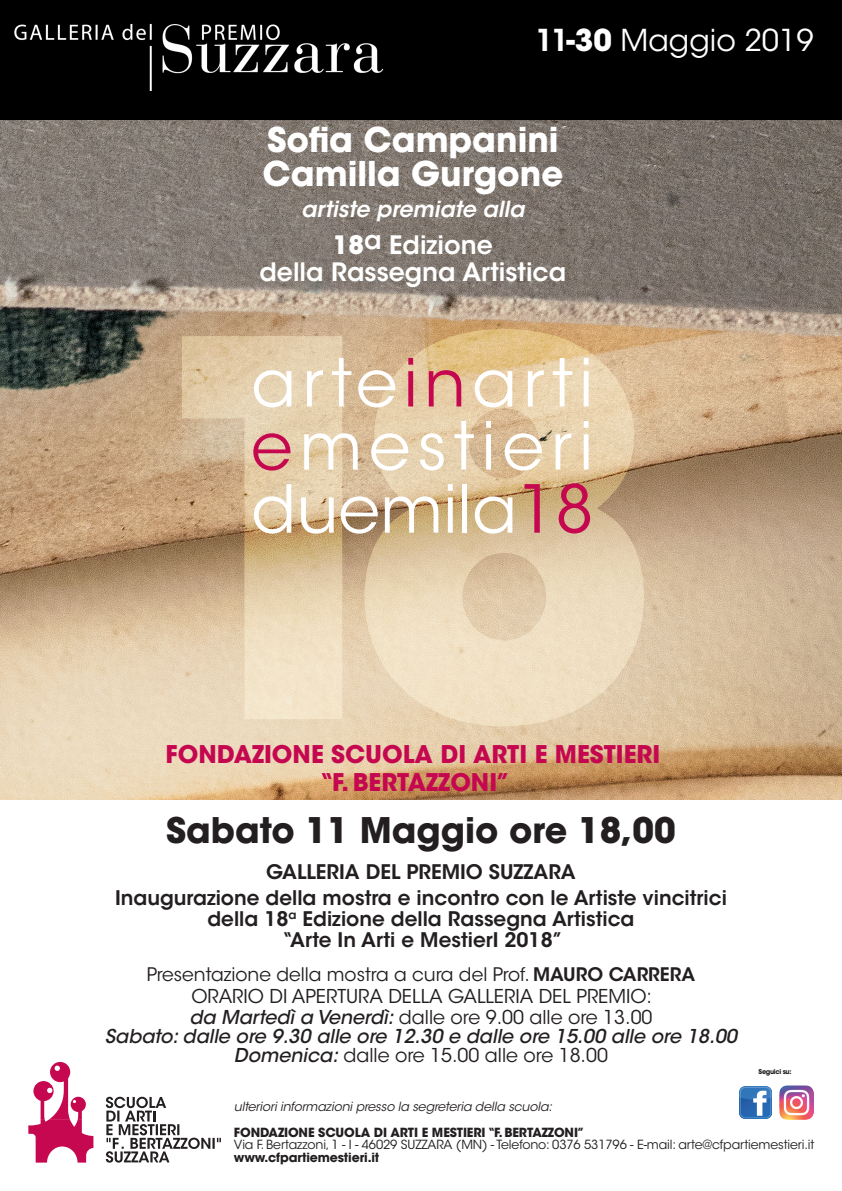
<style>
.page{position:relative;width:842px;height:1191px;background:#fff}
.page>*{position:absolute;margin:0;border:0;box-sizing:border-box;transform-origin:0 0}
.t1{font:65.6px/63.1px "ITC Avant Garde Std";letter-spacing:.095em;color:#fff;text-align:justify}
.t2{font:700 35px "ITC Avant Garde Std";color:#231f20}
.t3{font:700 34px/34px "ITC Avant Garde Std";color:#fff}
.t4{font:30px "ITC Avant Garde Std";color:#fff}
.t5{font:600 25.2px/27.4px "ITC Avant Garde Std";color:#fff;text-align:center}
.t6{font:700 24.2px/28.2px "ITC Avant Garde Std";color:#c50750;text-align:center}
.t7{font:italic 600 22px "ITC Avant Garde Std";color:#fff}
.t8{font:600 20px/26px "ITC Avant Garde Std";color:#231f20;text-align:center}
.t9{font:italic 500 19px/19px "ITC Avant Garde Std";color:#231f20;text-align:center}
.t10{font:19px/21px "ITC Avant Garde Std";color:#231f20}
.t11{font:18.6px "ITC Avant Garde Std";color:#231f20}
.t12{font:12.5px "ITC Avant Garde Std";letter-spacing:-.01em;color:#231f20}
.t13{font:700 12.5px "ITC Avant Garde Std";letter-spacing:-.01em;color:#231f20}
.t14{font:italic 12.5px "ITC Avant Garde Std";letter-spacing:-.01em;color:#231f20}
.t15{font:700 6.7px "ITC Avant Garde Std";letter-spacing:-.05em;color:#231f20}
.s1{font-weight:600}
.s2{font-weight:700}
.s3{color:#c50750}
.s4{font-weight:500;font-style:italic}
.s5{font-weight:400;font-style:normal}
</style>
<div class="page">
<img style="left:0;top:120px;width:842px;height:679px">
<svg style="left:106px;top:1096px;width:115px;height:66px"></svg>
<svg style="left:28px;top:1062px;width:65px;height:100px"></svg>
<svg style="left:182px;top:329px;width:462px;height:397px;background:#dfc7a3"></svg>
<svg style="left:738px;top:1085px;width:35px;height:34px"></svg>
<img style="left:739px;top:1086px;width:33px;height:32px">
<img style="left:779px;top:1085px;width:35px;height:34px">
<div style="left:0;top:0;width:842px;height:120px;background:#000"></div>
<img style="left:14px;top:23px;width:370px;height:67px">
<h3 class="t4" style="left:536px;top:22px;width:279px"><span class="s1">11</span><span class="s2">-30</span> Maggio 2019</h3>
<h3 class="t3" style="left:262px;top:123px;width:302px">Sofia Campanini<br>Camilla Gurgone</h3>
<p class="t7" style="left:301px;top:195px;width:225px">artiste premiate alla</p>
<p class="t5" style="left:259px;top:231px;width:308px"><span class="s2">18</span>a Edizione<br>della Rassegna Artistica</p>
<h1 class="t1" style="left:251px;top:352px;width:343px">arte<span class="s3">in</span>arti <span class="s3">e</span>mestieri duemila<span class="s3">18</span></h1>
<p class="t6" style="left:166px;top:739px;width:496px">FONDAZIONE SCUOLA DI ARTI E MESTIERI “F. BERTAZZONI”</p>
<h2 class="t2" style="left:166px;top:807px;width:511px">Sabato 11 Maggio ore 18,00</h2>
<p class="t8" style="left:115px;top:858px;width:613px">GALLERIA DEL PREMIO SUZZARA<br>Inaugurazione della mostra e incontro con le Artiste vincitrici</p>
<p class="t8" style="left:207px;top:908px;width:429px;line-height:21px">della 18<sup>a</sup> Edizione della Rassegna Artistica “Arte In Arti e MestierI 2018”</p>
<p class="t11" style="left:147px;top:963px;width:550px">Presentazione della mostra a cura del Prof. <span class="s1">MAURO CARRERA</span></p>
<p class="t10" style="left:189px;top:985px;width:465px">ORARIO DI APERTURA DELLA GALLERIA DEL PREMIO: <span class="s4">da Martedì a Venerdì:</span> dalle ore 9.00 alle ore 13.00</p>
<p class="t9" style="left:105px;top:1026px;width:634px">Sabato: dalle ore 9.30 alle ore 12.30 e dalle ore 15.00 alle ore 18.00<br>Domenica: <span class="s5">dalle ore 15.00 alle ore 18.00</span></p>
<p class="t14" style="left:234px;top:1099px;width:320px">ulteriori informazioni presso la segreteria della scuola:</p>
<p class="t13" style="left:234px;top:1123px;width:352px">FONDAZIONE SCUOLA DI ARTI E MESTIERI “F. BERTAZZONI”</p>
<p class="t12" style="left:234px;top:1137px;width:582px">Via F. Bertazzoni, 1 - I - 46029 SUZZARA (MN) - Telefono: 0376 531796 - E-mail: arte@cfpartiemestieri.it</p>
<p class="t13" style="left:234px;top:1149px;width:147px">www.cfpartiemestieri.it</p>
<p class="t15" style="left:759px;top:1067px;width:34px">Seguici su:</p>
</div>
